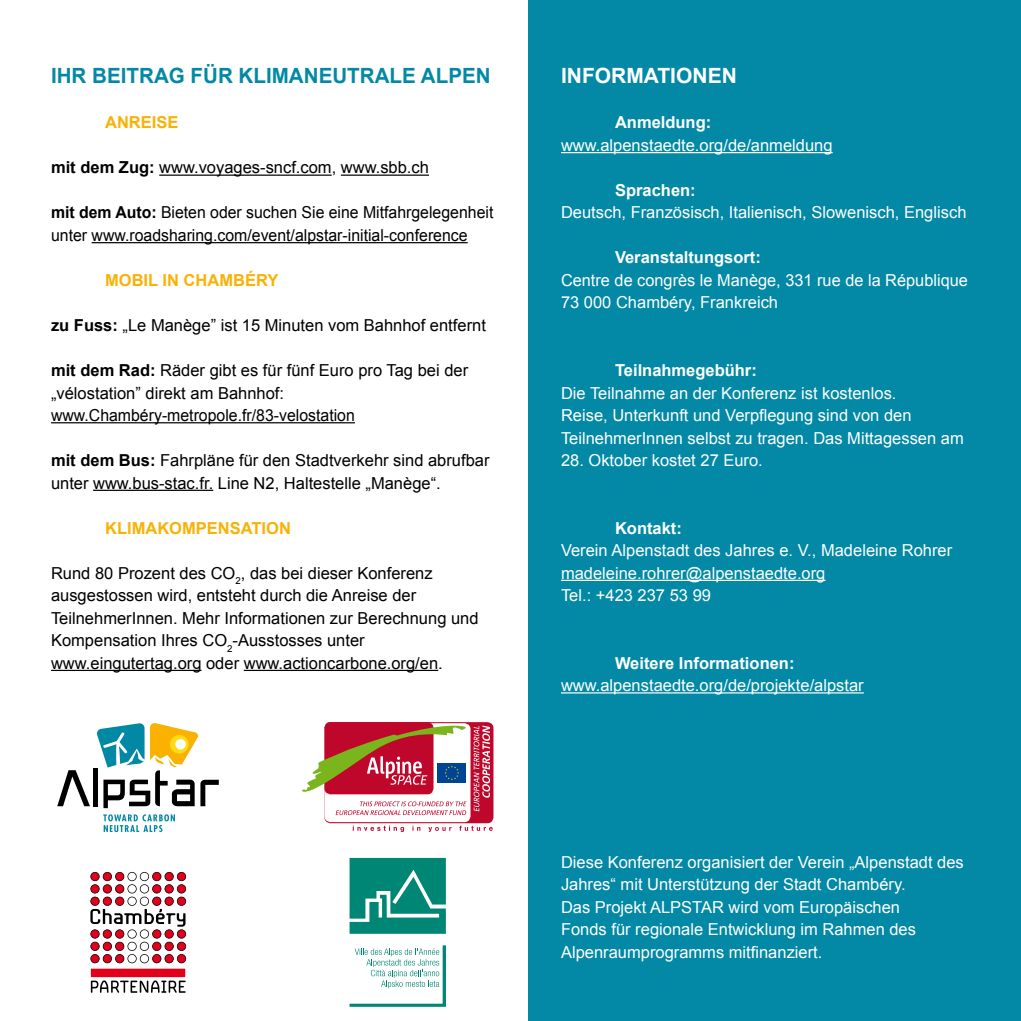
<style>
.page{position:relative;width:1021px;height:1021px;background:#fff}
.page>*{position:absolute;margin:0;border:0;box-sizing:border-box;transform-origin:0 0}
.t1{font:700 21px "Arial";color:#0389a5}
.t2{font:700 21px "Arial";color:#fff}
.t3{font:16.5px/22.5px "Arial";color:#fff}
.t4{font:16.5px/22.5px "Arial";color:#000}
.t5{font:16.5px/22.5px "Arial";color:#000;scale:.96 1}
.t6{font:700 16.5px "Arial";color:#fff}
.t7{font:700 16.5px "Arial";color:#f8b207}
.s1{font-weight:700}
</style>
<div class="page">
<div style="left:528px;top:0;width:492px;height:1020px;background:#0389a5"></div>
<svg style="left:349px;top:857px;width:97px;height:76px"></svg>
<svg style="left:349px;top:945px;width:97px;height:61px"></svg>
<svg style="left:90px;top:871px;width:96px;height:121px"></svg>
<div style="left:324px;top:722px;width:169px;height:101px;background:#bf072b;border-radius:6px"></div>
<div style="left:324px;top:723px;width:146px;height:99px;background:#fff;border-radius:6px"></div>
<div style="left:324px;top:722px;width:109px;height:72px;background:#bf072b;border-radius:6px"></div>
<svg style="left:302px;top:723px;width:165px;height:68px"></svg>
<svg style="left:353px;top:825px;width:139px;height:7px"></svg>
<svg style="left:473px;top:725px;width:17px;height:86px"></svg>
<svg style="left:336px;top:801px;width:130px;height:14px"></svg>
<svg style="left:57px;top:770px;width:33px;height:36px"></svg>
<hr style="left:94px;top:768px;width:4px;height:38px;background:#000">
<svg style="left:103px;top:814px;width:72px;height:18px"></svg>
<svg style="left:97px;top:723px;width:122px;height:85px"></svg>
<hr style="left:159px;top:174px;width:173px;height:2px;background:#000">
<hr style="left:341px;top:174px;width:88px;height:2px;background:#000">
<hr style="left:92px;top:242px;width:375px;height:1px;background:#000">
<hr style="left:51px;top:422px;width:304px;height:1px;background:#000">
<hr style="left:93px;top:489px;width:120px;height:2px;background:#000">
<hr style="left:51px;top:669px;width:150px;height:2px;background:#000">
<hr style="left:244px;top:669px;width:194px;height:2px;background:#000">
<hr style="left:561px;top:152px;width:271px;height:1px;background:#fff">
<hr style="left:561px;top:579px;width:264px;height:2px;background:#fff">
<hr style="left:561px;top:692px;width:302px;height:1px;background:#fff">
<p class="t1" style="left:51px;top:62px;width:91px">Ihr Beitra</p>
<p class="t1" style="left:169px;top:62px;width:193px">g für Klimaneutrale</p>
<p class="t1" style="left:421px;top:62px;width:15px">alpe</p>
<p class="t1" style="left:476px;top:62px;width:16px">n</p>
<p class="t7" style="left:105px;top:112px;width:63px">Anreise</p>
<p class="t4" style="left:51px;top:156px;width:379px"><span class="s1">mit dem Zug:</span> www.voyages-sncf.com, www.sbb.ch</p>
<p class="t5" style="left:51px;top:201px;width:462px"><span class="s1">mit dem Auto:</span> Bieten oder suchen Sie eine Mitfahrgelegenheit unter www.roadsharing.com/event/alpstar-initial-conference</p>
<p class="t7" style="left:105px;top:269px;width:175px">mobil in Chambéry</p>
<p class="t4" style="left:51px;top:314px;width:436px"><span class="s1">zu Fuss:</span> „Le Manège” ist 15 Minuten vom Bahnhof entfernt</p>
<p class="t4" style="left:51px;top:359px;width:418px"><span class="s1">mit dem Rad:</span> Räder gibt es für fünf Euro pro Tag bei der „vélostation” direkt am Bahnhof: www.Chambéry-metropole.fr/83-velostation</p>
<p class="t4" style="left:51px;top:449px;width:440px"><span class="s1">mit dem Bus:</span> Fahrpläne für den Stadtverkehr sind abrufbar unter www.bus-stac.fr. Line N2, Haltestelle „Manège“.</p>
<p class="t7" style="left:105px;top:517px;width:136px">klimakompensat</p>
<p class="t7" style="left:261px;top:517px;width:31px">ion</p>
<p class="t4" style="left:51px;top:561px;width:429px">Rund 80 Prozent des CO<sub>2</sub>, das bei dieser Konferenz ausgestossen wird, entsteht durch die Anreise der TeilnehmerInnen. Mehr Informationen zur Berechnung und Kompensation Ihres CO<sub>2</sub>-Ausstosses unter www.eingutertag.org oder www.actioncarbone.org/en.</p>
<p class="t2" style="left:561px;top:62px;width:13px">INFO</p>
<p class="t2" style="left:611px;top:62px;width:73px">RMATIONe</p>
<p class="t2" style="left:721px;top:62px;width:17px">n</p>
<p class="t6" style="left:615px;top:112px;width:98px">Anmeldung:</p>
<p class="t3" style="left:561px;top:134px;width:273px">www.alpenstaedte.org/de/anmeldung</p>
<p class="t6" style="left:615px;top:179px;width:82px">Sprachen:</p>
<p class="t3" style="left:561px;top:201px;width:407px">Deutsch, Französisch, Italienisch, Slowenisch, Englisch</p>
<p class="t6" style="left:615px;top:247px;width:147px">Veranstaltungsort:</p>
<p class="t3" style="left:561px;top:269px;width:408px">Centre de congrès le Manège, 331 rue de la République<br>73 000 Chambéry, Frankreich</p>
<p class="t6" style="left:615px;top:359px;width:143px">Teilnahmegebühr:</p>
<p class="t3" style="left:561px;top:381px;width:404px">Die Teilnahme an der Konferenz ist kostenlos.<br>Reise, Unterkunft und Verpflegung sind von den<br>TeilnehmerInnen selbst zu tragen. Das Mittagessen am</p>
<p class="t3" style="left:561px;top:449px;width:203px">28. Oktober kostet 27 Euro.</p>
<p class="t6" style="left:615px;top:517px;width:68px">Kontakt:</p>
<p class="t3" style="left:561px;top:539px;width:393px">Verein Alpenstadt des Jahres e. V., Madeleine Rohrer madeleine.rohrer@alpenstaedte.org<br>Tel.: +423 237 53 99</p>
<p class="t6" style="left:615px;top:652px;width:181px">Weitere Informationen:</p>
<p class="t3" style="left:561px;top:674px;width:304px">www.alpenstaedte.org/de/projekte/alpstar</p>
<p class="t3" style="left:561px;top:850px;width:404px">Diese Konferenz organisiert der Verein „Alpenstadt des Jahres“ mit Unterstützung der Stadt Chambéry.<br>Das Projekt ALPSTAR wird vom Europäischen<br>Fonds für regionale Entwicklung im Rahmen des Alpenraumprogramms mitfinanziert.</p>
</div>
